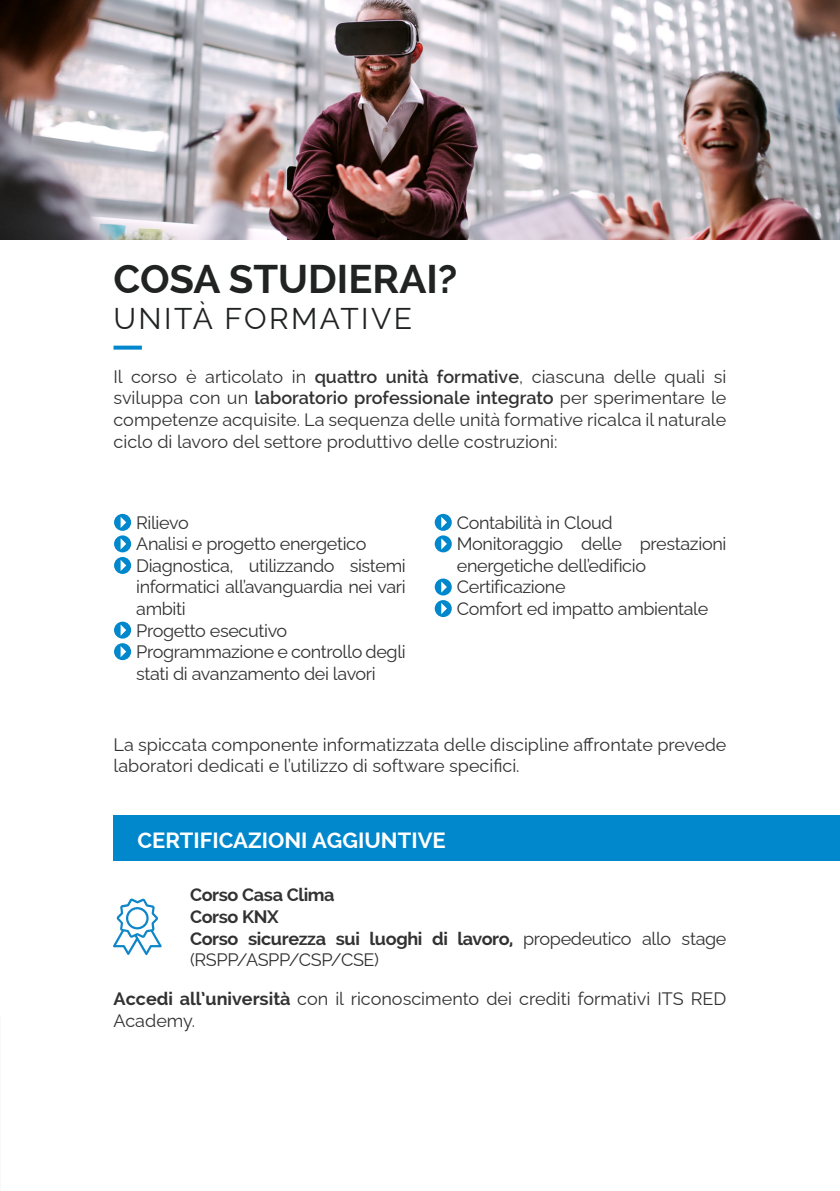
<style>
.page{position:relative;width:840px;height:1191px;background:#fff}
.page>*{position:absolute;margin:0;border:0;box-sizing:border-box;transform-origin:0 0}
.t1{font:700 40px "Raleway";color:#212222}
.t2{font:30px "Raleway";letter-spacing:.08em;color:#212222}
.t3{font:700 22px "Raleway";color:#fff}
.t4{font:18px/21.6px "Raleway";letter-spacing:-.02em;color:#333232}
.t5{font:18px/21.6px "Raleway";color:#333232}
.t6{font:700 18px/21.6px "Raleway";letter-spacing:-.02em;color:#333232}
.s1{font-weight:600}
.s2{font-weight:400}
.s3{font-weight:700}
</style>
<div class="page">
<div style="left:113px;top:815px;width:726px;height:45px;background:#0087cc"></div>
<svg style="left:113px;top:346px;width:29px;height:4px"></svg>
<svg style="left:113px;top:898px;width:49px;height:57px"></svg>
<img style="left:0;top:0;width:839px;height:240px">
<div style="left:114px;top:514px;width:17px;height:17px;background:#0087cc;border-radius:50%"></div>
<svg style="left:120px;top:517px;width:6px;height:11px"></svg>
<div style="left:114px;top:535px;width:17px;height:17px;background:#0087cc;border-radius:50%"></div>
<svg style="left:120px;top:538px;width:6px;height:11px"></svg>
<div style="left:114px;top:557px;width:17px;height:17px;background:#0087cc;border-radius:50%"></div>
<svg style="left:120px;top:560px;width:6px;height:11px"></svg>
<div style="left:114px;top:621px;width:17px;height:17px;background:#0087cc;border-radius:50%"></div>
<svg style="left:120px;top:624px;width:6px;height:12px"></svg>
<div style="left:114px;top:643px;width:17px;height:17px;background:#0087cc;border-radius:50%"></div>
<svg style="left:120px;top:646px;width:6px;height:11px"></svg>
<div style="left:434px;top:514px;width:17px;height:17px;background:#0087cc;border-radius:50%"></div>
<svg style="left:441px;top:517px;width:5px;height:11px"></svg>
<div style="left:434px;top:535px;width:17px;height:17px;background:#0087cc;border-radius:50%"></div>
<svg style="left:441px;top:538px;width:5px;height:11px"></svg>
<svg style="left:434px;top:578px;width:17px;height:17px"></svg>
<svg style="left:441px;top:581px;width:5px;height:11px"></svg>
<div style="left:434px;top:600px;width:17px;height:17px;background:#0087cc;border-radius:50%"></div>
<svg style="left:441px;top:603px;width:5px;height:11px"></svg>
<h1 class="t1" style="left:113px;top:256px;width:345px">COSA STUDIERAI?</h1>
<h2 class="t2" style="left:113px;top:295px;width:300px">UNITÀ FORMATIVE</h2>
<p class="t4" style="left:113px;top:363px;width:614px;text-align:justify">Il corso è articolato in <span class="s1">quattro unità formative</span>, ciascuna delle quali si sviluppa con un <span class="s1">laboratorio professionale integrato</span> per sperimentare le competenze acquisite. La sequenza delle unità formative ricalca il naturale ciclo di lavoro del settore produttivo delle costruzioni:</p>
<p class="t4" style="left:136px;top:509px;width:271px">Rilievo<br>Analisi e progetto energetico<br>Diagnostica, utilizzando sistemi informatici all’avanguardia nei vari ambiti<br>Progetto esecutivo<br>Programmazione e controllo degli stati di avanzamento dei lavori</p>
<p class="t4" style="left:456px;top:509px;width:271px">Contabilità in Cloud<br>Monitoraggio delle prestazioni energetiche dell’edificio<br>Certificazione<br>Comfort ed impatto ambientale</p>
<p class="t5" style="left:113px;top:731px;width:614px">La spiccata componente informatizzata delle discipline affrontate prevede laboratori dedicati e l’utilizzo di software specifici.</p>
<p class="t3" style="left:137px;top:828px;width:310px">CERTIFICAZIONI AGGIUNTIVE</p>
<p class="t6" style="left:190px;top:884px;width:537px">Corso Casa Clima<br>Corso KNX<br>Corso sicurezza sui luoghi di lavoro, <span class="s2">propedeutico allo stage (RSPP/ASPP/CSP/CSE)</span></p>
<p class="t5" style="left:113px;top:986px;width:614px"><span class="s3">Accedi all’università</span> con il riconoscimento dei crediti formativi ITS RED<br>Academy.</p>
</div>
